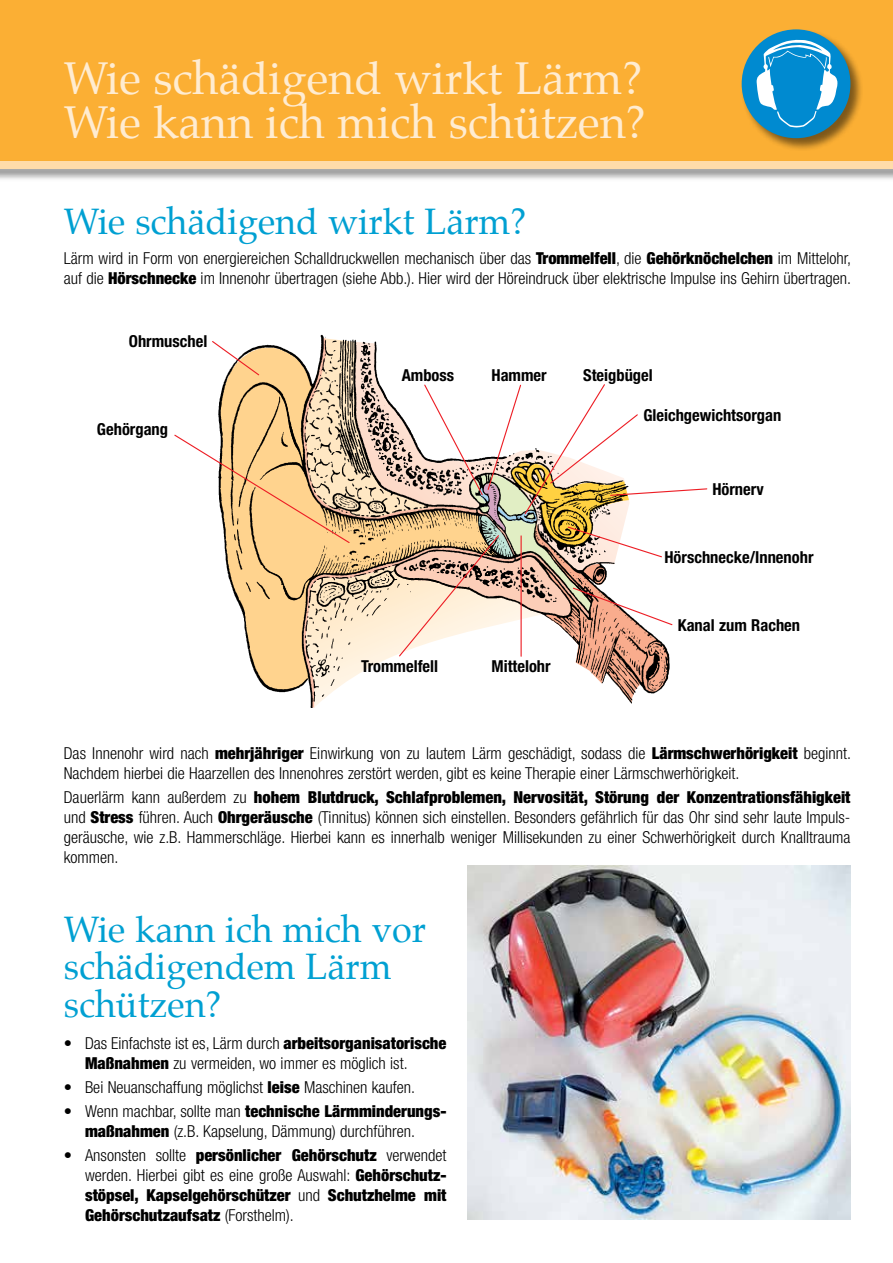
<style>
.page{position:relative;width:893px;height:1263px;background:#fff}
.page>*{position:absolute;margin:0;border:0;box-sizing:border-box;transform-origin:0 0}
.t1{font:45px/44.5px "Palatino";color:#ffecd1}
.t2{font:36px/37.5px "Palatino";color:#00a0d2}
.t3{font:300 condensed 16.5px/19.8px "Helvetica Neue LT Std";color:#000}
.t4{font:900 condensed 16.5px/19.8px "Helvetica Neue LT Std";color:#000;text-align:justify}
.t5{font:700 condensed 16.5px "Helvetica Neue LT Std";color:#000}
.s1{font-weight:900}
.s2{font-weight:300}
</style>
<div class="page">
<div style="left:0;top:0;width:893px;height:162px;background:#fbaf34"></div>
<div style="left:0;top:161px;width:893px;height:21px;background:#000;opacity:.5"></div>
<div style="left:0;top:162px;width:893px;height:7px;background:#ffdcaa"></div>
<div style="left:741px;top:29px;width:123px;height:123px;background:#000;opacity:.5"></div>
<div style="left:742px;top:29px;width:108px;height:109px;background:#008ad0;border-radius:50%"></div>
<svg style="left:757px;top:40px;width:80px;height:87px"></svg>
<img style="left:468px;top:865px;width:382px;height:354px">
<svg style="left:174px;top:338px;width:534px;height:369px"></svg>
<h1 class="t1" style="left:64px;top:56px;width:584px">Wie schädigend wirkt Lärm?<br>Wie kann ich mich schützen?</h1>
<h2 class="t2" style="left:64px;top:203px;width:464px">Wie schädigend wirkt Lärm?</h2>
<p class="t3" style="left:64px;top:248px;width:789px">Lärm wird in Form von energiereichen Schalldruckwellen mechanisch über das <span class="s1">Trommelfell</span>, die <span class="s1">Gehörknöchelchen</span> im Mittelohr, auf die <span class="s1">Hörschnecke</span> im Innenohr übertragen (siehe Abb.). Hier wird der Höreindruck über elektrische Impulse ins Gehirn übertragen.</p>
<p class="t5" style="left:129px;top:332px;width:80px">Ohrmuschel</p>
<p class="t5" style="left:97px;top:419px;width:73px">Gehörgang</p>
<p class="t5" style="left:402px;top:366px;width:54px">Amboss</p>
<p class="t5" style="left:491px;top:365px;width:57px">Hammer</p>
<p class="t5" style="left:583px;top:365px;width:71px">Steigbügel</p>
<p class="t5" style="left:643px;top:405px;width:140px">Gleichgewichtsorgan</p>
<p class="t5" style="left:712px;top:479px;width:53px">Hörnerv</p>
<p class="t5" style="left:664px;top:547px;width:151px">Hörschnecke/Innenohr</p>
<p class="t5" style="left:361px;top:657px;width:79px">Trommelfell</p>
<p class="t5" style="left:491px;top:657px;width:61px">Mittelohr</p>
<p class="t5" style="left:678px;top:615px;width:124px">Kanal zum Rachen</p>
<p class="t3" style="left:64px;top:743px;width:789px">Das Innenohr wird nach <span class="s1">mehrjähriger</span> Einwirkung von zu lautem Lärm geschädigt, sodass die <span class="s1">Lärmschwerhörigkeit</span> beginnt.<br>Nachdem hierbei die Haarzellen des Innenohres zerstört werden, gibt es keine Therapie einer Lärmschwerhörigkeit.</p>
<p class="t3" style="left:64px;top:787px;width:788px;text-align:justify">Dauerlärm kann außerdem zu <span class="s1">hohem Blutdruck, Schlafproblemen, Nervosität, Störung der Konzentrationsfähigkeit </span>und <span class="s1">Stress</span> führen. Auch <span class="s1">Ohrgeräusche</span> (Tinnitus) können sich einstellen. Besonders gefährlich für das Ohr sind sehr laute Impuls&shy;geräusche, wie z.B. Hammerschläge. Hierbei kann es innerhalb weniger Millisekunden zu einer Schwerhörigkeit durch Knalltrauma kommen.</p>
<h2 class="t2" style="left:64px;top:911px;width:364px">Wie kann ich mich vor schädigendem Lärm schützen?</h2>
<p class="t3" style="left:85px;top:1033px;width:363px;text-indent:-21px">• Das Einfachste ist es, Lärm durch <span class="s1">arbeitsorganisatorische<br>Maßnahmen</span> zu vermeiden, wo immer es möglich ist.</p>
<p class="t3" style="left:64px;top:1077px;width:353px">• Bei Neuanschaffung möglichst <span class="s1">leise</span> Maschinen kaufen.</p>
<p class="t3" style="left:85px;top:1101px;width:363px;text-indent:-21px">• Wenn machbar, sollte man <span class="s1">technische Lärmminderungs&shy;maßnahmen</span> (z.B. Kapselung, Dämmung) durchführen.</p>
<p class="t4" style="left:85px;top:1145px;width:363px;text-indent:-21px"><span class="s2">• Ansonsten sollte</span> persönlicher Gehörschutz <span class="s2">verwendet werden. Hierbei gibt es eine große Auswahl:</span> Gehörschutz&shy;stöpsel, Kapselgehörschützer <span class="s2">und</span> Schutzhelme mit Gehörschutzaufsatz <span class="s2">(Forsthelm).</span></p>
</div>
